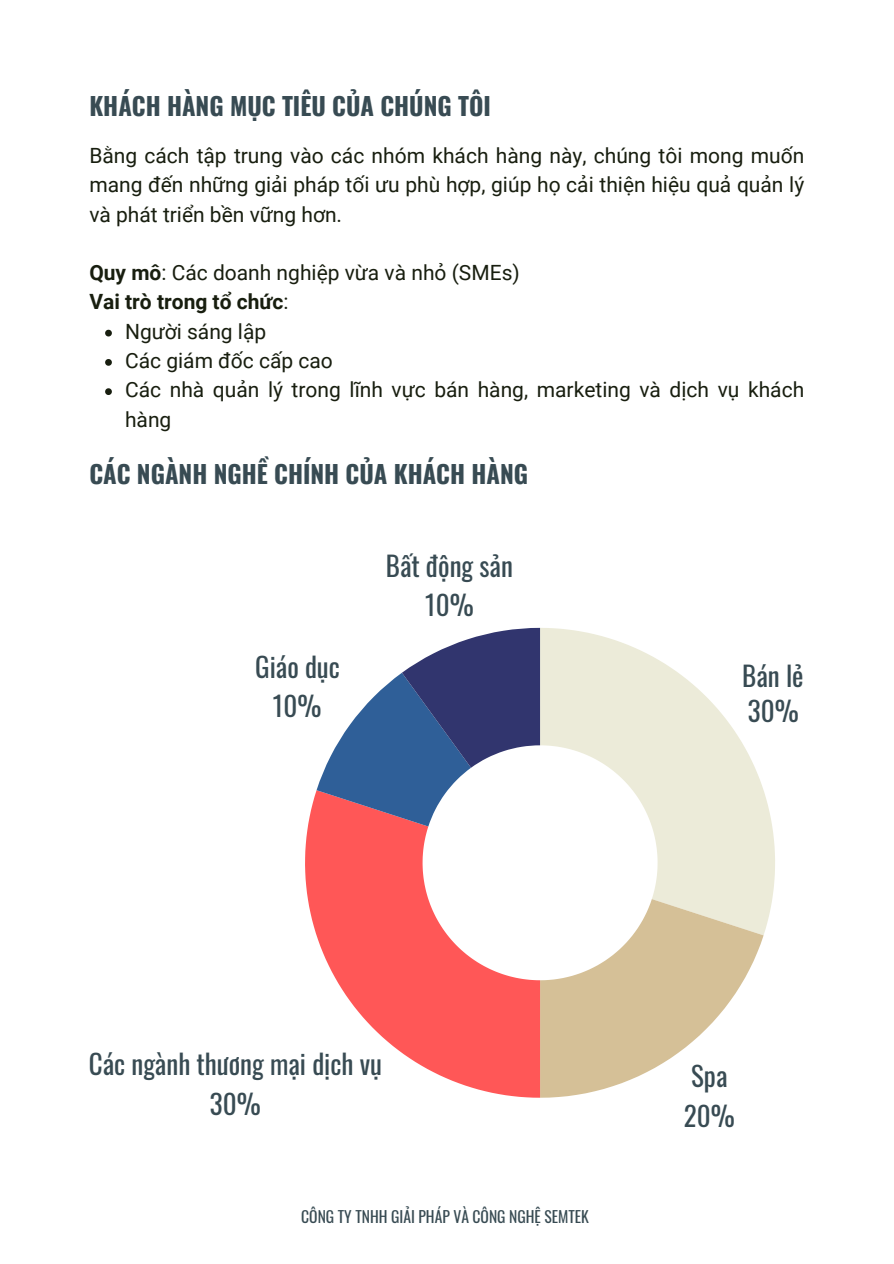
<style>
.page{position:relative;width:894px;height:1264px;background:#fff}
.page>*{position:absolute;margin:0;border:0;box-sizing:border-box;transform-origin:0 0}
.t1{font:27px/39.2px "Oswald";color:#384b53;text-align:center}
.t2{font:700 24.6px "Oswald";color:#384b53}
.t3{font:21px/29.2px "Roboto";color:#181e0f}
.t4{font:15.6px "Oswald";color:#384b53}
.s1{font-weight:700}
</style>
<div class="page">
<svg style="left:105px;top:330px;width:7px;height:6px"></svg>
<svg style="left:105px;top:359px;width:7px;height:7px"></svg>
<svg style="left:105px;top:388px;width:7px;height:7px"></svg>
<svg style="left:540px;top:628px;width:234px;height:307px;fill:#ecebd9"></svg>
<svg style="left:540px;top:899px;width:223px;height:198px"></svg>
<svg style="left:305px;top:792px;width:235px;height:305px;fill:#ff5757"></svg>
<svg style="left:316px;top:628px;width:224px;height:198px"></svg>
<h1 class="t2" style="left:89px;top:86px;width:403px">KHÁCH HÀNG MỤC TIÊU CỦA CHÚNG TÔI</h1>
<h1 class="t3" style="left:89px;top:141px;width:716px;text-align:justify">Bằng cách tập trung vào các nhóm khách hàng này, chúng tôi mong muốn mang đến những giải pháp tối ưu phù hợp, giúp họ cải thiện hiệu quả quản lý và phát triển bền vững hơn.</h1>
<h2 class="t3" style="left:89px;top:258px;width:432px"><span class="s1">Quy mô</span>: Các doanh nghiệp vừa và nhỏ (SMEs)<br><span class="s1">Vai trò trong tổ chức</span>:</h2>
<h2 class="t3" style="left:125px;top:317px;width:143px">Người sáng lập</h2>
<p class="t3" style="left:125px;top:346px;width:209px">Các giám đốc cấp cao</p>
<p class="t3" style="left:125px;top:375px;width:680px">Các nhà quản lý trong lĩnh vực bán hàng, marketing và dịch vụ khách hàng</p>
<p class="t2" style="left:89px;top:454px;width:440px">CÁC NGÀNH NGHỀ CHÍNH CỦA KHÁCH HÀNG</p>
<p class="t1" style="left:255px;top:646px;width:86px">Giáo dục<br>10%</p>
<p class="t1" style="left:386px;top:545px;width:128px">Bất động sản<br>10%</p>
<p class="t1" style="left:742px;top:657px;width:63px;line-height:34.5px;text-align:left">Bán lẻ<br>30%</p>
<p class="t1" style="left:89px;top:1043px;width:295px">Các ngành thương mại dịch vụ<br>30%</p>
<p class="t1" style="left:683px;top:1054px;width:52px;line-height:40px;text-align:left">Spa<br>20%</p>
<p class="t4" style="left:301px;top:1204px;width:289px">CÔNG TY TNHH GIẢI PHÁP VÀ CÔNG NGHỆ SEMTEK</p>
</div>
